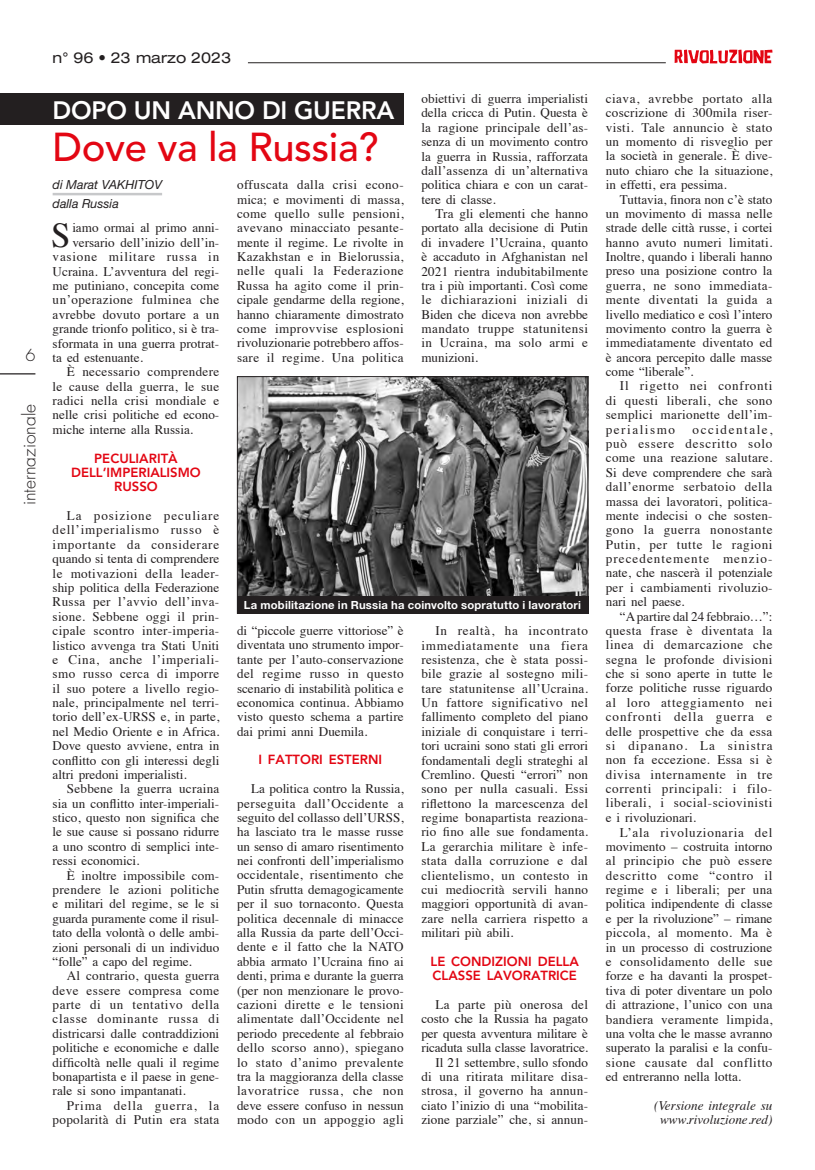
<style>
.page{position:relative;width:815px;height:1170px;background:#fff}
.page>*{position:absolute;margin:0;border:0;box-sizing:border-box;transform-origin:0 0}
.t1{font:500 40px "Avenir LT Std";letter-spacing:-.01em;color:#e30613}
.t2{font:34.88px "Times";color:#231f20}
.t3{font:800 25px "Avenir LT Std";letter-spacing:-.01em;color:#fff}
.t4{font:300 17.5px "Futura Std";color:#231f20}
.t5{font:300 16.25px "Futura Std";color:#231f20}
.t6{font:expanded 15px "Helvetica Neue LT Std";color:#231f20}
.t7{font:13.12px/14.4px "Times";color:#231f20;text-align:justify}
.t8{font:800 13.12px/14.4px "Avenir LT Std";color:#e30613;text-align:center}
.t9{font:13.12px "Times";letter-spacing:.02em;color:#231f20}
.t10{font:13.12px/14.4px "Times";letter-spacing:.025em;color:#231f20;text-align:right}
.t11{font:italic 13.12px/14.4px "Times";color:#231f20;text-align:center}
.t12{font:13.12px "Times";letter-spacing:.035em;color:#231f20}
.t13{font:13.12px "Times";letter-spacing:.06em;color:#231f20}
.t14{font:italic 12.5px/18.8px "Helvetica Neue LT Std";color:#231f20}
.t15{font:700 11.25px "Helvetica Neue LT Std";letter-spacing:.02em;color:#fff}
</style>
<div class="page">
<hr style="left:248px;top:62px;width:418px;height:1px;background:#231f20">
<svg style="left:675px;top:50px;width:97px;height:13px"></svg>
<hr style="left:0;top:373px;width:35px;height:1px;background:#231f20">
<hr style="left:53px;top:193px;width:109px;height:2px;background:#c7c8ca">
<img style="left:239px;top:378px;width:347px;height:218px">
<div style="left:237px;top:596px;width:351px;height:18px;background:#231f20"></div>
<div style="left:0;top:93px;width:404px;height:32px;background:#231f20"></div>
<p class="t5" style="left:25px;top:345px;width:12px">6</p>
<h3 class="t4" style="left:18px;top:505px;width:103px;rotate:-90deg">internazionale</h3>
<p class="t6" style="left:53px;top:48px;width:180px">n° 96 • 23 marzo 2023</p>
<p class="t7" style="left:421px;top:90px;width:168px">obiettivi di guerra imperialisti della cricca di Putin. Questa è la ragione principale dell’as&shy;senza di un movimento contro la guerra in Russia, rafforzata dall’assenza di un’alternativa politica chiara e con un carat&shy;tere di classe.</p>
<p class="t7" style="left:421px;top:205px;width:168px;text-indent:14px">Tra gli elementi che hanno portato alla decisione di Putin di invadere l’Ucraina, quanto è accaduto in Afghanistan nel 2021 rientra indubitabilmente tra i più importanti. Così come le dichiarazioni iniziali di Biden che diceva non avrebbe mandato truppe statunitensi in Ucraina, ma solo armi e munizioni.</p>
<h3 class="t3" style="left:53px;top:96px;width:343px">DOPO UN ANNO DI GUERRA</h3>
<h1 class="t1" style="left:53px;top:123px;width:327px">Dove va la Russia?</h1>
<p class="t7" style="left:237px;top:176px;width:168px">offuscata dalla crisi econo&shy;mica; e movimenti di massa, come quello sulle pensioni, avevano minacciato pesante&shy;mente il regime. Le rivolte in Kazakhstan e in Bielorussia, nelle quali la Federazione Russa ha agito come il prin&shy;cipale gendarme della regione, hanno chiaramente dimostrato come improvvise esplosioni rivoluzionarie potrebbero affos&shy;sare il regime. Una politica</p>
<p class="t14" style="left:53px;top:175px;width:111px">di Marat VAKHITOV dalla Russia</p>
<h2 class="t2" style="left:51px;top:202px;width:21px">S</h2>
<p class="t7" style="left:72px;top:220px;width:148px">iamo ormai al primo anni-</p>
<p class="t7" style="left:72px;top:234px;width:148px">versario dell’inizio dell’in-</p>
<p class="t13" style="left:53px;top:244px;width:168px">vasione militare russa in</p>
<p class="t7" style="left:53px;top:263px;width:168px">Ucraina. L’avventura del regi-</p>
<p class="t7" style="left:53px;top:277px;width:168px">me putiniano, concepita come</p>
<p class="t12" style="left:53px;top:288px;width:168px">un’operazione fulminea che</p>
<p class="t9" style="left:53px;top:302px;width:168px">avrebbe dovuto portare a un</p>
<p class="t7" style="left:53px;top:320px;width:168px">grande trionfo politico, si è tra-</p>
<p class="t7" style="left:53px;top:335px;width:168px">sformata in una guerra protrat-</p>
<p class="t7" style="left:53px;top:349px;width:92px">ta ed estenuante.</p>
<p class="t10" style="left:67px;top:363px;width:154px">È necessario comprendere</p>
<p class="t9" style="left:53px;top:374px;width:168px">le cause della guerra, le sue</p>
<p class="t9" style="left:53px;top:388px;width:168px">radici nella crisi mondiale e</p>
<p class="t7" style="left:53px;top:406px;width:168px">nelle crisi politiche ed econo-</p>
<p class="t7" style="left:53px;top:421px;width:142px">miche interne alla Russia.</p>
<p class="t8" style="left:71px;top:451px;width:131px">PECULIARITÀ<br>DELL’IMPERIALISMO<br>RUSSO</p>
<p class="t7" style="left:53px;top:507px;width:168px;text-indent:14px">La posizione peculiare dell’imperialismo russo è importante da considerare quando si tenta di comprendere le motivazioni della leader&shy;ship politica della Federazione Russa per l’avvio dell’inva&shy;sione. Sebbene oggi il prin&shy;cipale scontro inter-imperia&shy;listico avvenga tra Stati Uniti e Cina, anche l’imperiali&shy;smo russo cerca di imporre il suo potere a livello regio&shy;nale, principalmente nel terri&shy;torio dell’ex-URSS e, in parte, nel Medio Oriente e in Africa.<br>Dove questo avviene, entra in conflitto con gli interessi degli altri predoni imperialisti.</p>
<p class="t7" style="left:53px;top:780px;width:168px;text-indent:14px">Sebbene la guerra ucraina sia un conflitto inter-imperiali&shy;stico, questo non significa che le sue cause si possano ridurre a uno scontro di semplici inte&shy;ressi economici.</p>
<p class="t7" style="left:53px;top:866px;width:168px;text-indent:14px">È inoltre impossibile com&shy;prendere le azioni politiche e militari del regime, se le si guarda puramente come il risul&shy;tato della volontà o delle ambi&shy;zioni personali di un individuo “folle” a capo del regime.</p>
<p class="t7" style="left:53px;top:967px;width:168px;text-indent:14px">Al contrario, questa guerra deve essere compresa come parte di un tentativo della classe dominante russa di districarsi dalle contraddizioni politiche e economiche e dalle difficoltà nelle quali il regime bonapartista e il paese in gene&shy;rale si sono impantanati.</p>
<p class="t10" style="left:53px;top:1096px;width:168px">Prima della guerra, la popolarità di Putin era stata</p>
<p class="t15" style="left:244px;top:598px;width:339px">La mobilitazione in Russia ha coinvolto sopratutto i lavoratori</p>
<p class="t7" style="left:237px;top:622px;width:168px">di “piccole guerre vittoriose” è diventata uno strumento impor&shy;tante per l’auto-conservazione del regime russo in questo scenario di instabilità politica e economica continua. Abbiamo visto questo schema a partire dai primi anni Duemila.</p>
<p class="t8" style="left:259px;top:752px;width:125px">I FATTORI ESTERNI</p>
<p class="t7" style="left:237px;top:780px;width:168px;text-indent:14px">La politica contro la Russia, perseguita dall’Occidente a seguito del collasso dell’URSS, ha lasciato tra le masse russe un senso di amaro risentimento nei confronti dell’imperialismo occidentale, risentimento che Putin sfrutta demagogicamente per il suo tornaconto. Questa politica decennale di minacce alla Russia da parte dell’Occi&shy;dente e il fatto che la NATO abbia armato l’Ucraina fino ai denti, prima e durante la guerra (per non menzionare le provo&shy;cazioni dirette e le tensioni alimentate dall’Occidente nel periodo precedente al febbraio dello scorso anno), spiegano lo stato d’animo prevalente tra la maggioranza della classe lavoratrice russa, che non deve essere confuso in nessun modo con un appoggio agli</p>
<p class="t7" style="left:421px;top:622px;width:168px;text-indent:14px">In realtà, ha incontrato immediatamente una fiera resistenza, che è stata possi&shy;bile grazie al sostegno mili&shy;tare statunitense all’Ucraina.<br>Un fattore significativo nel fallimento completo del piano iniziale di conquistare i terri&shy;tori ucraini sono stati gli errori fondamentali degli strateghi al Cremlino. Questi “errori” non sono per nulla casuali. Essi riflettono la marcescenza del regime bonapartista reaziona&shy;rio fino alle sue fondamenta.<br>La gerarchia militare è infe&shy;stata dalla corruzione e dal clientelismo, un contesto in cui mediocrità servili hanno maggiori opportunità di avan&shy;zare nella carriera rispetto a militari più abili.</p>
<p class="t8" style="left:431px;top:954px;width:150px;text-align:left">LE CONDIZIONI DELLA<br>CLASSE LAVORATRICE</p>
<p class="t7" style="left:421px;top:996px;width:168px;text-align:right">La parte più onerosa del costo che la Russia ha pagato per questa avventura militare è ricaduta sulla classe lavoratrice.<br>Il 21 settembre, sullo sfondo<br>di una ritirata militare disa&shy;strosa, il governo ha annun&shy;ciato l’inizio di una “mobilita&shy;zione parziale” che, si annun-</p>
<p class="t7" style="left:606px;top:90px;width:168px">ciava, avrebbe portato alla coscrizione di 300mila riser&shy;visti. Tale annuncio è stato un momento di risveglio per la società in generale. È dive&shy;nuto chiaro che la situazione, in effetti, era pessima.</p>
<p class="t7" style="left:606px;top:191px;width:168px;text-indent:14px">Tuttavia, finora non c’è stato un movimento di massa nelle strade delle città russe, i cortei hanno avuto numeri limitati.<br>Inoltre, quando i liberali hanno preso una posizione contro la guerra, ne sono immediata&shy;mente diventati la guida a livello mediatico e così l’intero movimento contro la guerra è immediatamente diventato ed è ancora percepito dalle masse come “liberale”.</p>
<p class="t7" style="left:606px;top:378px;width:168px;text-indent:14px">Il rigetto nei confronti di questi liberali, che sono semplici marionette dell’im&shy;perialismo</p>
<p class="t7" style="left:606px;top:421px;width:168px;text-indent:87px">occidentale, può essere descritto solo come una reazione salutare.<br>Si deve comprendere che sarà dall’enorme serbatoio della massa dei lavoratori, politica&shy;mente indecisi o che sosten&shy;gono la guerra nonostante Putin, per tutte le ragioni precedentemente menzio&shy;nate, che nascerà il potenziale per i cambiamenti rivoluzio&shy;nari nel paese.</p>
<p class="t7" style="left:606px;top:607px;width:168px;text-indent:14px">“A partire dal 24 febbraio…”: questa frase è diventata la linea di demarcazione che segna le profonde divisioni che si sono aperte in tutte le forze politiche russe riguardo al loro atteggiamento nei confronti della guerra e delle prospettive che da essa si dipanano. La sinistra non fa eccezione. Essa si è divisa internamente in tre correnti principali: i filo&shy;liberali, i social-sciovinisti e i rivoluzionari.</p>
<p class="t7" style="left:606px;top:823px;width:168px;text-indent:14px">L’ala rivoluzionaria del movimento – costruita intorno al principio che può essere descritto come “contro il regime e i liberali; per una politica indipendente di classe e per la rivoluzione” – rimane piccola, al momento. Ma è in un processo di costruzione e consolidamento delle sue forze e ha davanti la prospet&shy;tiva di poter diventare un polo di attrazione, l’unico con una bandiera veramente limpida, una volta che le masse avranno superato la paralisi e la confu&shy;sione causate dal conflitto ed entreranno nella lotta.</p>
<p class="t11" style="left:654px;top:1097px;width:120px">(Versione integrale su www.rivoluzione.red)</p>
</div>
